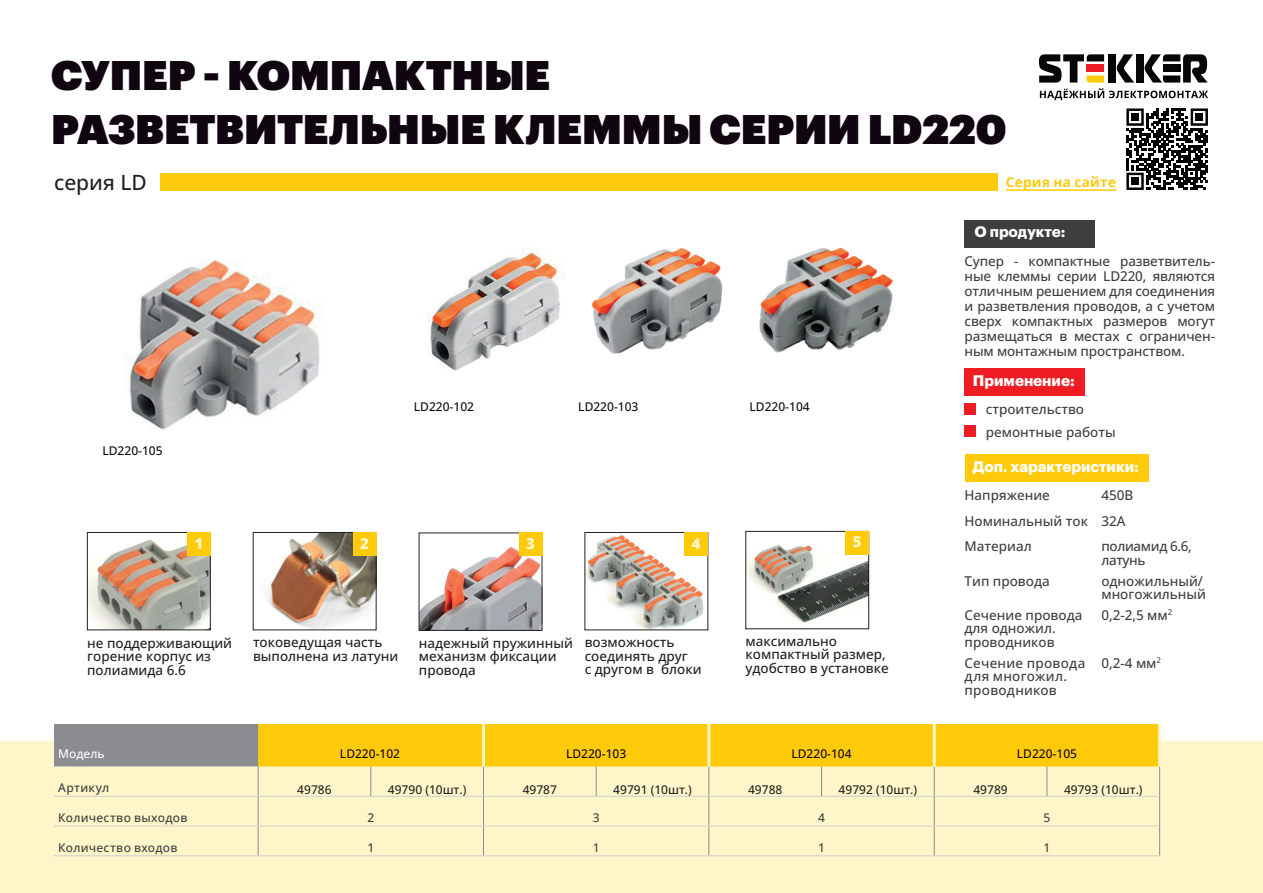
<style>
.page{position:relative;width:1263px;height:893px;background:#fff}
.page>*{position:absolute;margin:0;border:0;box-sizing:border-box;transform-origin:0 0}
.t1{font:40.5px/54px "Graphik LCG Super";letter-spacing:-.005em;color:#0f060f}
.t2{font:500 21px "Open Sans";color:#231f20}
.t3{font:700 15px "Graphik LCG";color:#fff}
.t4{font:800 15px "Open Sans";color:#fef6c9}
.t5{font:500 13.5px/15px "Open Sans";color:#3e3e3f}
.t6{font:500 13.5px/13.5px "Open Sans";color:#231f20}
.t7{font:500 13.5px/13.5px "Open Sans";letter-spacing:.02em;color:#3e3e3f}
.t8{font:500 13.5px/13.5px "Open Sans";letter-spacing:-.025em;color:#3e3e3f}
.t9{font:700 13.5px "Open Sans";letter-spacing:.025em;color:#feca0a}
.t10{font:500 12px "Open Sans";color:#100710}
.t11{font:500 12px "Open Sans";color:#231f20}
.t12{font:500 12px "Open Sans";letter-spacing:.025em;color:#3e3e3f}
.t13{font:500 12px "Open Sans";color:#fff}
</style>
<div class="page">
<img style="left:747px;top:545px;width:120px;height:78px">
<div style="left:745px;top:531px;width:124px;height:98px;border:1px solid #231f20"></div>
<div style="left:845px;top:531px;width:24px;height:24px;background:#feca0a"></div>
<div style="left:964px;top:220px;width:131px;height:27px;background:#3e3e3f"></div>
<img style="left:89px;top:540px;width:119px;height:88px">
<div style="left:87px;top:532px;width:123px;height:98px;border:1px solid #231f20"></div>
<div style="left:187px;top:532px;width:23px;height:24px;background:#feca0a"></div>
<img style="left:267px;top:534px;width:107px;height:94px">
<div style="left:253px;top:532px;width:123px;height:98px;border:1px solid #231f20"></div>
<div style="left:353px;top:532px;width:23px;height:24px;background:#feca0a"></div>
<img style="left:421px;top:547px;width:119px;height:82px">
<div style="left:419px;top:533px;width:123px;height:98px;border:1px solid #231f20"></div>
<div style="left:519px;top:533px;width:23px;height:23px;background:#feca0a"></div>
<img style="left:587px;top:534px;width:117px;height:94px">
<div style="left:685px;top:532px;width:23px;height:24px;background:#feca0a"></div>
<svg style="left:1039px;top:54px;width:169px;height:46px"></svg>
<svg style="left:1126px;top:108px;width:82px;height:82px"></svg>
<div style="left:1131px;top:113px;width:8px;height:8px;background:#000001"></div>
<div style="left:1195px;top:113px;width:8px;height:8px;background:#000001"></div>
<div style="left:1131px;top:178px;width:8px;height:7px;background:#000001"></div>
<div style="left:160px;top:174px;width:838px;height:17px;background:#feca0a"></div>
<hr style="left:1006px;top:189px;width:110px;height:2px;background:#feca0a">
<div style="left:0;top:742px;width:1263px;height:151px;background:#fef6c9"></div>
<div style="left:54px;top:724px;width:204px;height:42px;background:#8a8c8f"></div>
<svg style="left:258px;top:724px;width:901px;height:72px"></svg>
<hr style="left:371px;top:766px;width:1px;height:30px;background:#8a8c8f">
<hr style="left:483px;top:766px;width:1px;height:30px;background:#8a8c8f">
<hr style="left:596px;top:766px;width:1px;height:30px;background:#8a8c8f">
<hr style="left:709px;top:766px;width:1px;height:30px;background:#8a8c8f">
<hr style="left:821px;top:766px;width:1px;height:30px;background:#8a8c8f">
<hr style="left:934px;top:766px;width:1px;height:30px;background:#8a8c8f">
<hr style="left:1047px;top:766px;width:1px;height:30px;background:#8a8c8f">
<hr style="left:1159px;top:766px;width:1px;height:30px;background:#8a8c8f">
<hr style="left:258px;top:796px;width:1px;height:30px;background:#8a8c8f">
<hr style="left:483px;top:796px;width:1px;height:30px;background:#8a8c8f">
<hr style="left:709px;top:796px;width:1px;height:30px;background:#8a8c8f">
<hr style="left:934px;top:796px;width:1px;height:30px;background:#8a8c8f">
<hr style="left:1159px;top:796px;width:1px;height:30px;background:#8a8c8f">
<hr style="left:258px;top:826px;width:1px;height:30px;background:#8a8c8f">
<hr style="left:483px;top:826px;width:1px;height:30px;background:#8a8c8f">
<hr style="left:709px;top:826px;width:1px;height:30px;background:#8a8c8f">
<hr style="left:934px;top:826px;width:1px;height:30px;background:#8a8c8f">
<hr style="left:1159px;top:826px;width:1px;height:30px;background:#8a8c8f">
<hr style="left:54px;top:796px;width:204px;height:1px;background:#cdced0">
<hr style="left:258px;top:796px;width:113px;height:1px;background:#cdced0">
<hr style="left:371px;top:796px;width:112px;height:1px;background:#cdced0">
<hr style="left:483px;top:796px;width:113px;height:1px;background:#cdced0">
<hr style="left:596px;top:796px;width:113px;height:1px;background:#cdced0">
<hr style="left:709px;top:796px;width:112px;height:1px;background:#cdced0">
<hr style="left:821px;top:796px;width:113px;height:1px;background:#cdced0">
<hr style="left:934px;top:796px;width:113px;height:1px;background:#cdced0">
<hr style="left:1047px;top:796px;width:112px;height:1px;background:#cdced0">
<hr style="left:54px;top:826px;width:204px;height:1px;background:#cdced0">
<hr style="left:258px;top:826px;width:113px;height:1px;background:#cdced0">
<hr style="left:371px;top:826px;width:112px;height:1px;background:#cdced0">
<hr style="left:483px;top:826px;width:113px;height:1px;background:#cdced0">
<hr style="left:596px;top:826px;width:113px;height:1px;background:#cdced0">
<hr style="left:709px;top:826px;width:112px;height:1px;background:#cdced0">
<hr style="left:821px;top:826px;width:113px;height:1px;background:#cdced0">
<hr style="left:934px;top:826px;width:113px;height:1px;background:#cdced0">
<hr style="left:1047px;top:826px;width:112px;height:1px;background:#cdced0">
<hr style="left:54px;top:855px;width:204px;height:1px;background:#cdced0">
<hr style="left:258px;top:855px;width:113px;height:1px;background:#cdced0">
<hr style="left:371px;top:855px;width:112px;height:1px;background:#cdced0">
<hr style="left:483px;top:855px;width:113px;height:1px;background:#cdced0">
<hr style="left:596px;top:855px;width:113px;height:1px;background:#cdced0">
<hr style="left:709px;top:855px;width:112px;height:1px;background:#cdced0">
<hr style="left:821px;top:855px;width:113px;height:1px;background:#cdced0">
<hr style="left:934px;top:855px;width:113px;height:1px;background:#cdced0">
<hr style="left:1047px;top:855px;width:113px;height:1px;background:#cdced0">
<hr style="left:482px;top:724px;width:3px;height:42px;background:#fef6c9">
<hr style="left:707px;top:724px;width:3px;height:42px;background:#fef6c9">
<hr style="left:933px;top:724px;width:3px;height:42px;background:#fef6c9">
<hr style="left:1158px;top:724px;width:3px;height:42px;background:#fef6c9">
<hr style="left:54px;top:766px;width:204px;height:1px;background:#c5c6c8">
<img style="left:591px;top:248px;width:132px;height:106px">
<img style="left:426px;top:249px;width:138px;height:122px">
<img style="left:759px;top:247px;width:134px;height:106px">
<div style="left:964px;top:368px;width:121px;height:28px;background:#ee1d23"></div>
<div style="left:964px;top:454px;width:184px;height:28px;background:#feca0a"></div>
<div style="left:964px;top:403px;width:12px;height:11px;background:#ee1d23"></div>
<div style="left:964px;top:425px;width:12px;height:11px;background:#ee1d23"></div>
<img style="left:124px;top:259px;width:196px;height:171px">
<h1 class="t1" style="left:51px;top:44px;width:957px">СУПЕР - КОМПАКТНЫЕ<br>РАЗВЕТВИТЕЛЬНЫЕ КЛЕММЫ СЕРИИ LD220</h1>
<h2 class="t2" style="left:54px;top:168px;width:94px">серия LD</h2>
<p class="t9" style="left:1006px;top:173px;width:112px">Серия на сайте</p>
<p class="t3" style="left:974px;top:220px;width:92px">О продукте:</p>
<p class="t5" style="left:964px;top:253px;width:252px;text-align:justify">Супер - компактные разветвитель&shy;ные клеммы серии LD220, являются отличным решением для соединения и разветвления проводов, а с учетом сверх компактных размеров могут размещаться в местах с ограничен&shy;ным монтажным пространством.</p>
<p class="t10" style="left:102px;top:443px;width:62px">LD220-105</p>
<p class="t10" style="left:414px;top:398px;width:62px">LD220-102</p>
<p class="t10" style="left:578px;top:398px;width:62px">LD220-103</p>
<p class="t10" style="left:749px;top:398px;width:62px">LD220-104</p>
<p class="t4" style="left:194px;top:532px;width:10px">1</p>
<p class="t4" style="left:360px;top:532px;width:10px">2</p>
<p class="t4" style="left:526px;top:532px;width:10px">3</p>
<p class="t4" style="left:692px;top:532px;width:10px">4</p>
<p class="t4" style="left:853px;top:530px;width:10px">5</p>
<p class="t6" style="left:87px;top:635px;width:146px">не поддерживающий горение корпус из полиамида 6.6</p>
<p class="t6" style="left:419px;top:635px;width:155px">надежный пружинный механизм фиксации провода</p>
<p class="t6" style="left:745px;top:634px;width:145px">максимально компактный размер, удобство в установке</p>
<p class="t6" style="left:585px;top:635px;width:118px">возможность соединять друг<br>с другом в блоки</p>
<p class="t6" style="left:253px;top:635px;width:147px">токоведущая часть выполнена из латуни</p>
<p class="t3" style="left:973px;top:369px;width:103px">Применение:</p>
<p class="t5" style="left:986px;top:398px;width:131px;line-height:22.2px">строительство ремонтные работы</p>
<p class="t3" style="left:973px;top:455px;width:167px">Доп. характеристики:</p>
<p class="t5" style="left:964px;top:482px;width:170px;line-height:25.5px;text-indent:137px">450В<br>Номинальный ток 32А<br>Материал</p>
<p class="t5" style="left:964px;top:487px;width:87px">Напряжение</p>
<p class="t8" style="left:1101px;top:539px;width:92px">полиамид 6.6, латунь</p>
<p class="t5" style="left:964px;top:573px;width:87px">Тип провода</p>
<p class="t5" style="left:1101px;top:574px;width:106px;line-height:13.5px">одножильный/ многожильный</p>
<p class="t5" style="left:964px;top:608px;width:119px;line-height:13.5px">Сечение провода для одножил. проводников</p>
<p class="t5" style="left:1101px;top:607px;width:72px">0,2-2,5 мм<sup>2</sup></p>
<p class="t7" style="left:964px;top:656px;width:122px">Сечение провода для многожил. проводников</p>
<p class="t5" style="left:1101px;top:655px;width:61px">0,2-4 мм<sup>2</sup></p>
<p class="t13" style="left:58px;top:745px;width:48px">Модель</p>
<p class="t10" style="left:340px;top:745px;width:62px">LD220-102</p>
<p class="t10" style="left:566px;top:745px;width:62px">LD220-103</p>
<p class="t10" style="left:791px;top:745px;width:62px">LD220-104</p>
<p class="t10" style="left:1017px;top:745px;width:62px">LD220-105</p>
<p class="t12" style="left:58px;top:779px;width:52px">Артикул</p>
<p class="t11" style="left:297px;top:781px;width:36px">49786</p>
<p class="t11" style="left:388px;top:781px;width:80px">49790 (10шт.)</p>
<p class="t11" style="left:523px;top:781px;width:36px">49787</p>
<p class="t11" style="left:613px;top:781px;width:80px">49791 (10шт.)</p>
<p class="t11" style="left:748px;top:781px;width:36px">49788</p>
<p class="t11" style="left:839px;top:781px;width:80px">49792 (10шт.)</p>
<p class="t11" style="left:973px;top:781px;width:36px">49789</p>
<p class="t11" style="left:1064px;top:781px;width:80px">49793 (10шт.)</p>
<p class="t12" style="left:58px;top:809px;width:131px">Количество выходов</p>
<p class="t12" style="left:367px;top:809px;width:8px">2</p>
<p class="t12" style="left:593px;top:809px;width:8px">3</p>
<p class="t12" style="left:818px;top:809px;width:8px">4</p>
<p class="t12" style="left:1043px;top:809px;width:8px">5</p>
<p class="t12" style="left:58px;top:839px;width:121px">Количество входов</p>
<p class="t12" style="left:367px;top:839px;width:8px">1</p>
<p class="t12" style="left:593px;top:839px;width:8px">1</p>
<p class="t12" style="left:818px;top:839px;width:8px">1</p>
<p class="t12" style="left:1043px;top:839px;width:8px">1</p>
</div>
